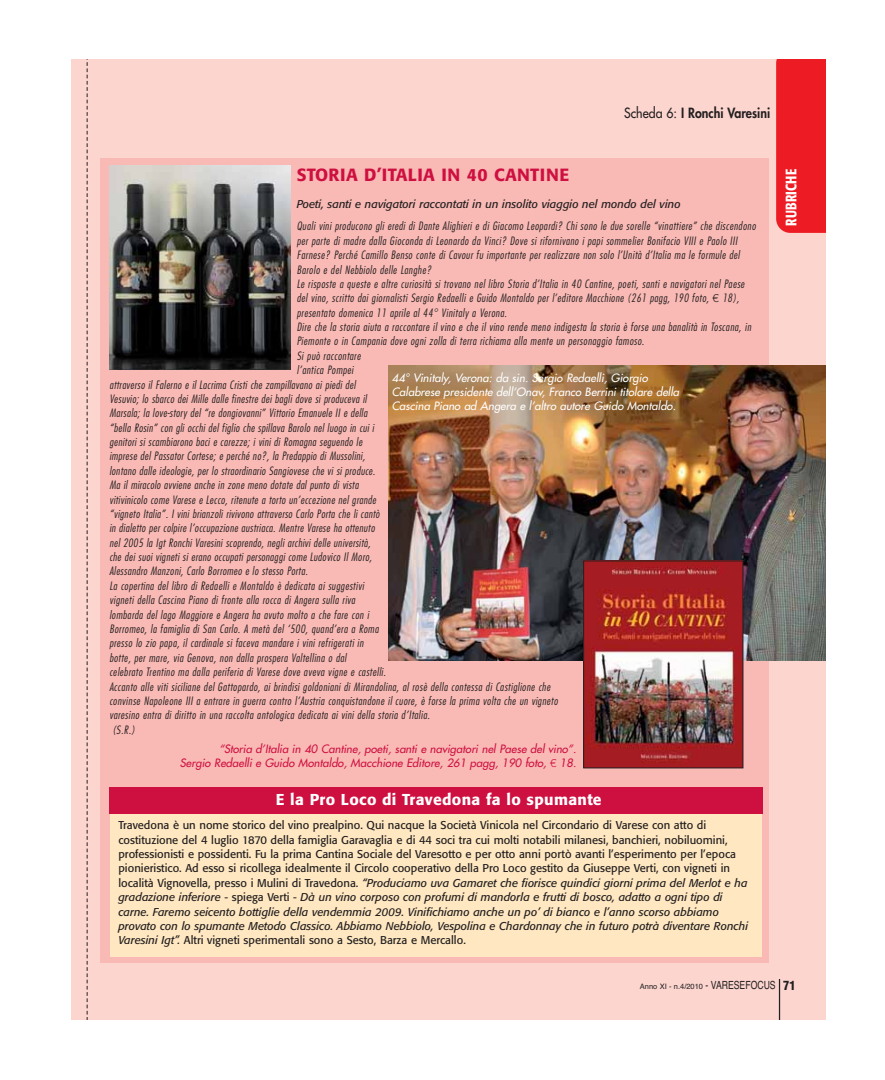
<style>
.page{position:relative;width:885px;height:1080px;background:#fff}
.page>*{position:absolute;margin:0;border:0;box-sizing:border-box;transform-origin:0 0}
.t1{font:500 17.5px "Formata";letter-spacing:.025em;color:#ce1041}
.t2{font:500 15.62px "Formata";letter-spacing:.025em;color:#fff}
.t3{font:500 condensed 15px "Formata";letter-spacing:.02em;color:#fff;scale:.9 1}
.t4{font:800 13.75px "Futura";color:#231f20;scale:.9 1}
.t5{font:italic 300 condensed 11.25px "Futura";letter-spacing:.045em;color:#231f20}
.t6{font:11.25px/14.4px "Formata";color:#231f20}
.t7{font:italic 11.25px/13.8px "Futura";color:#fff}
.t8{font:italic 11.25px/13.8px "Futura";color:#ce1041;text-align:right}
.t9{font:italic 11.25px "Formata";color:#231f20}
.t10{font:7.5px "Helvetica";color:#231f20}
.s1{font-weight:400}
.s2{font-family:"Helvetica Neue";font-style:normal;font-stretch:normal}
.s3{font-family:"Helvetica Neue";font-weight:300;font-style:normal}
.s4{font-style:italic}
.s5{font-size:11.25px}
.s6{font-weight:900;font-stretch:condensed;font-size:12.5px}
</style>
<div class="page">
<div style="left:71px;top:60px;width:755px;height:960px;background:#fcd5cf"></div>
<hr style="left:779px;top:979px;width:1px;height:41px;background:#231f20">
<div style="left:776px;top:60px;width:50px;height:173px;background:#ed1c24"></div>
<div style="left:101px;top:159px;width:668px;height:804px;background:#f9b9b4"></div>
<img style="left:388px;top:366px;width:438px;height:295px">
<svg style="left:87px;top:62px;width:1px;height:958px"></svg>
<img style="left:110px;top:166px;width:181px;height:204px">
<img style="left:585px;top:563px;width:156px;height:203px">
<div style="left:583px;top:561px;width:160px;height:207px;border:1px solid #231f20"></div>
<div style="left:110px;top:793px;width:652px;height:164px;background:#ffe8c1"></div>
<div style="left:109px;top:787px;width:654px;height:26px;background:#ce1041"></div>
<p class="t4" style="left:624px;top:106px;width:164px"><span class="s1">Scheda 6:</span> I Ronchi Varesini</p>
<h1 class="t1" style="left:297px;top:167px;width:274px">STORIA D’ITALIA IN 40 CANTINE</h1>
<p class="t9" style="left:297px;top:199px;width:385px">Poeti, santi e navigatori raccontati in un insolito viaggio nel mondo del vino</p>
<p class="t5" style="left:297px;top:221px;width:462px">Quali vini producono gli eredi di Dante Alighieri e di Giacomo Leopardi? Chi sono le due sorelle “vinattiere” che discendono</p>
<p class="t5" style="left:297px;top:236px;width:444px">per parte di madre dalla Gioconda di Leonardo da Vinci? Dove si rifornivano i papi sommelier Bonifacio VIII e Paolo III</p>
<p class="t5" style="left:297px;top:250px;width:446px">Farnese? Perché Camillo Benso conte di Cavour fu importante per realizzare non solo l’Unità d’Italia ma le formule del</p>
<p class="t5" style="left:297px;top:265px;width:138px">Barolo e del Nebbiolo delle Langhe?</p>
<p class="t5" style="left:297px;top:279px;width:451px">Le risposte a queste e altre curiosità si trovano nel libro Storia d’Italia in 40 Cantine, poeti, santi e navigatori nel Paese</p>
<p class="t5" style="left:297px;top:293px;width:446px">del vino, scritto dai giornalisti Sergio Redaelli e Guido Montaldo per l’editore Macchione (261 pagg, 190 foto, <span class="s2">€</span> 18),</p>
<p class="t5" style="left:297px;top:308px;width:213px">presentato domenica 11 aprile al 44° Vinitaly a Verona.</p>
<p class="t5" style="left:297px;top:322px;width:458px">Dire che la storia aiuta a raccontare il vino e che il vino rende meno indigesta la storia è forse una banalità in Toscana, in</p>
<p class="t5" style="left:297px;top:336px;width:351px">Piemonte o in Campania dove ogni zolla di terra richiama alla mente un personaggio famoso.</p>
<p class="t5" style="left:297px;top:351px;width:67px">Si può raccontare</p>
<p class="t5" style="left:297px;top:365px;width:60px">l’antica Pompei</p>
<p class="t5" style="left:109px;top:380px;width:249px">attraverso il Falerno e il Lacrima Cristi che zampillavano ai piedi del</p>
<p class="t5" style="left:109px;top:394px;width:260px">Vesuvio; lo sbarco dei Mille dalle finestre dei bagli dove si produceva il</p>
<p class="t5" style="left:109px;top:408px;width:261px">Marsala; la love-story del “re dongiovanni” Vittorio Emanuele II e della</p>
<p class="t5" style="left:109px;top:423px;width:268px">“bella Rosin” con gli occhi del figlio che spillava Barolo nel luogo in cui i</p>
<p class="t5" style="left:109px;top:437px;width:256px">genitori si scambiarono baci e carezze; i vini di Romagna seguendo le</p>
<p class="t5" style="left:109px;top:451px;width:259px">imprese del Passator Cortese; e perché no?, la Predappio di Mussolini,</p>
<p class="t5" style="left:109px;top:466px;width:269px">lontano dalle ideologie, per lo straordinario Sangiovese che vi si produce.</p>
<p class="t5" style="left:109px;top:480px;width:252px">Ma il miracolo avviene anche in zone meno dotate dal punto di vista</p>
<p class="t5" style="left:109px;top:495px;width:270px">vitivinicolo come Varese e Lecco, ritenute a torto un’eccezione nel grande</p>
<p class="t5" style="left:109px;top:509px;width:273px">“vigneto Italia”. I vini brianzoli rivivono attraverso Carlo Porta che li cantò</p>
<p class="t5" style="left:109px;top:523px;width:269px">in dialetto per colpire l’occupazione austriaca. Mentre Varese ha ottenuto</p>
<p class="t5" style="left:109px;top:538px;width:264px">nel 2005 la Igt Ronchi Varesini scoprendo, negli archivi delle università,</p>
<p class="t5" style="left:109px;top:552px;width:266px">che dei suoi vigneti si erano occupati personaggi come Ludovico Il Moro,</p>
<p class="t5" style="left:109px;top:566px;width:202px">Alessandro Manzoni, Carlo Borromeo e lo stesso Porta.</p>
<p class="t5" style="left:109px;top:581px;width:258px">La copertina del libro di Redaelli e Montaldo è dedicata ai suggestivi</p>
<p class="t5" style="left:109px;top:595px;width:249px">vigneti della Cascina Piano di fronte alla rocca di Angera sulla riva</p>
<p class="t5" style="left:109px;top:610px;width:263px">lombarda del lago Maggiore e Angera ha avuto molto a che fare con i</p>
<p class="t5" style="left:109px;top:624px;width:273px">Borromeo, la famiglia di San Carlo. A metà del ‘500, quand’era a Roma</p>
<p class="t5" style="left:109px;top:638px;width:257px">presso lo zio papa, il cardinale si faceva mandare i vini refrigerati in</p>
<p class="t5" style="left:109px;top:653px;width:240px">botte, per mare, via Genova, non dalla prospera Valtellina o dal</p>
<p class="t5" style="left:109px;top:667px;width:280px">celebrato Trentino ma dalla periferia di Varese dove aveva vigne e castelli.</p>
<p class="t5" style="left:109px;top:682px;width:444px">Accanto alle viti siciliane del Gattopardo, ai brindisi goldoniani di Mirandolina, al rosè della contessa di Castiglione che</p>
<p class="t5" style="left:109px;top:696px;width:452px">convinse Napoleone III a entrare in guerra contro l’Austria conquistandone il cuore, è forse la prima volta che un vigneto</p>
<p class="t5" style="left:109px;top:710px;width:324px">varesino entra di diritto in una raccolta antologica dedicata ai vini della storia d’Italia.</p>
<p class="t5" style="left:112px;top:725px;width:26px">(S.R.)</p>
<p class="t7" style="left:392px;top:372px;width:291px">44° Vinitaly, Verona: da sin. Sergio Redaelli, Giorgio<br>Calabrese presidente dell’Onav, Franco Berrini titolare della<br>Cascina Piano ad Angera e l’altro autore Guido Montaldo.</p>
<p class="t8" style="left:180px;top:743px;width:400px">“Storia d’Italia in 40 Cantine, poeti, santi e navigatori nel Paese del vino”.<br>Sergio Redaelli e Guido Montaldo, Macchione Editore, 261 pagg, 190 foto, <span class="s3">€</span> 18.</p>
<h2 class="t2" style="left:276px;top:792px;width:327px">E la Pro Loco di Travedona fa lo spumante</h2>
<p class="t6" style="left:118px;top:819px;width:631px">Travedona è un nome storico del vino prealpino. Qui nacque la Società Vinicola nel Circondario di Varese con atto di costituzione del 4 luglio 1870 della famiglia Garavaglia e di 44 soci tra cui molti notabili milanesi, banchieri, nobiluomini, professionisti e possidenti. Fu la prima Cantina Sociale del Varesotto e per otto anni portò avanti l’esperimento per l’epoca pionieristico. Ad esso si ricollega idealmente il Circolo cooperativo della Pro Loco gestito da Giuseppe Verti, con vigneti in località Vignovella, presso i Mulini di Travedona. <span class="s4">“Produciamo uva Gamaret che fiorisce quindici giorni prima del Merlot e ha gradazione inferiore</span> - spiega Verti - <span class="s4">Dà un vino corposo con profumi di mandorla e frutti di bosco, adatto a ogni tipo di carne. Faremo seicento bottiglie della vendemmia 2009. Vinifichiamo anche un po’ di bianco e l’anno scorso abbiamo provato con lo spumante Metodo Classico. Abbiamo Nebbiolo, Vespolina e Chardonnay che in futuro potrà diventare Ronchi Varesini Igt”.</span> Altri vigneti sperimentali sono a Sesto, Barza e Mercallo.</p>
<h3 class="t3" style="left:785px;top:226px;width:65px;rotate:-90deg">RUBRICHE</h3>
<p class="t10" style="left:640px;top:984px;width:157px">Anno XI - n.4/2010 <span class="s5">- VARESEFOCUS</span> <span class="s6">71</span></p>
</div>
